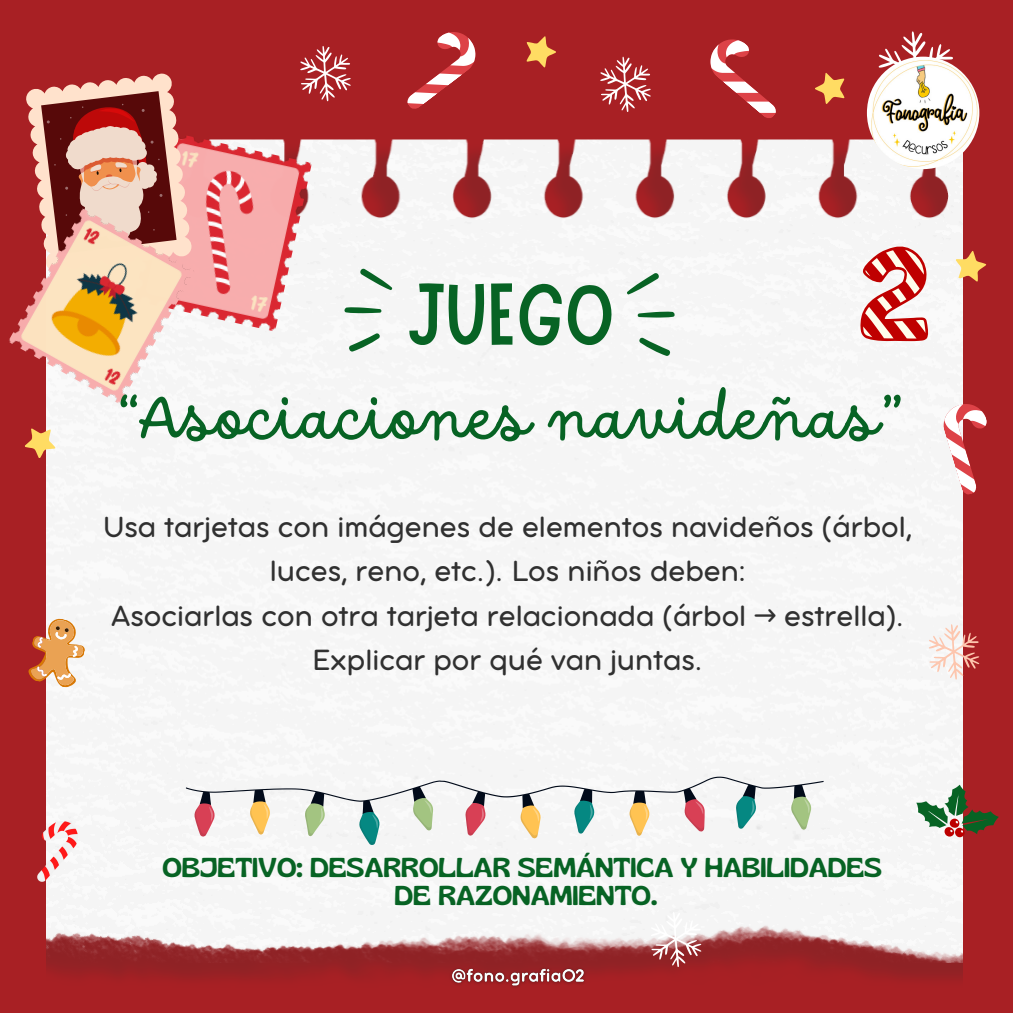
<style>
.page{position:relative;width:1013px;height:1013px;background:#fff}
.page>*{position:absolute;margin:0;border:0;box-sizing:border-box;transform-origin:0 0}
.t1{font:88px "Marykate";color:#076324}
.t2{font:65.75px "DO Script Regular";color:#076324}
.t3{font:31.75px/44px "Aristotelica Pro Tx";color:#303030;text-align:center}
.t4{font:27.25px/28.6px "Gliker";color:#076324;text-align:center}
</style>
<div class="page">
<div style="left:0;top:0;width:1012px;height:1012px;background:#a82024"></div>
<img style="left:46px;top:140px;width:916px;height:839px">
<svg style="left:626px;top:266px;width:50px;height:91px;background:#d8e3db"></svg>
<svg style="left:343px;top:262px;width:50px;height:91px;background:#d8e3db"></svg>
<svg style="left:650px;top:911px;width:51px;height:56px;background:#d6b0b1"></svg>
<svg style="left:300px;top:46px;width:51px;height:55px"></svg>
<svg style="left:600px;top:57px;width:50px;height:55px"></svg>
<svg style="left:878px;top:31px;width:75px;height:41px"></svg>
<svg style="left:407px;top:32px;width:69px;height:77px"></svg>
<svg style="left:710px;top:39px;width:66px;height:79px"></svg>
<svg style="left:938px;top:399px;width:49px;height:97px"></svg>
<svg style="left:526px;top:36px;width:30px;height:31px"></svg>
<svg style="left:815px;top:73px;width:29px;height:31px"></svg>
<svg style="left:948px;top:245px;width:39px;height:42px"></svg>
<svg style="left:25px;top:423px;width:32px;height:38px"></svg>
<svg style="left:186px;top:776px;width:637px;height:69px;background:#dfdeda"></svg>
<svg style="left:928px;top:624px;width:51px;height:55px"></svg>
<img style="left:37px;top:821px;width:40px;height:60px">
<svg style="left:916px;top:784px;width:82px;height:53px"></svg>
<svg style="left:28px;top:613px;width:63px;height:77px"></svg>
<img style="left:193px;top:137px;width:119px;height:194px">
<svg style="left:26px;top:73px;width:167px;height:135px"></svg>
<img style="left:9px;top:208px;width:186px;height:196px">
<svg style="left:860px;top:245px;width:68px;height:96px;background:#de8784"></svg>
<img style="left:866px;top:57px;width:113px;height:112px;border-radius:50%">
<img style="left:446px;top:963px;width:144px;height:24px">
<p class="t1" style="left:406px;top:257px;width:210px">JUEGO</p>
<p class="t2" style="left:117px;top:379px;width:788px">“Asociaciones navideñas”</p>
<p class="t3" style="left:103px;top:508px;width:810px">Usa tarjetas con imágenes de elementos navideños (árbol, luces, reno, etc.). Los niños deben:</p>
<p class="t3" style="left:111px;top:596px;width:794px">Asociarlas con otra tarjeta relacionada (árbol → estrella).<br>Explicar por qué van juntas.</p>
<p class="t4" style="left:162px;top:852px;width:721px">OBJETIVO: DESARROLLAR SEMÁNTICA Y HABILIDADES<br>DE RAZONAMIENTO.</p>
</div>
